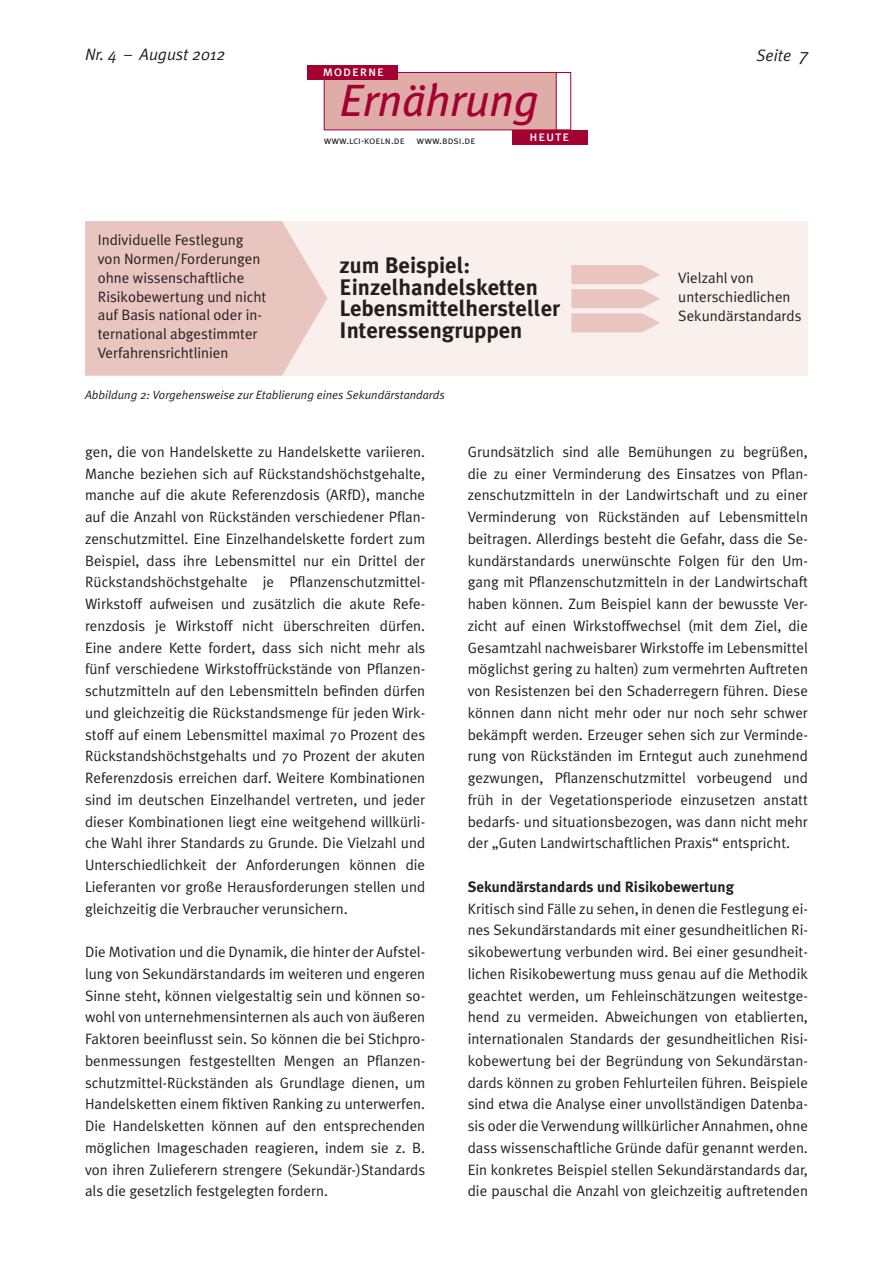
<style>
.page{position:relative;width:893px;height:1263px;background:#fff}
.page>*{position:absolute;margin:0;border:0;box-sizing:border-box;transform-origin:0 0}
.t1{font:italic 45.3px "Meta Plus";color:#a40133}
.t2{font:700 22.5px/21.8px "Meta Plus";color:#231f20}
.t3{font:italic 16.5px "Meta Plus Normal";color:#231f20}
.t4{font:15px/21.8px "Meta Plus Normal";color:#231f20;text-align:justify}
.t5{font:700 15px "Meta Plus";color:#231f20}
.t6{font:14.25px "Meta Plus Book Caps";letter-spacing:.055em;color:#fff}
.t7{font:italic 12px "Meta Plus Normal";color:#231f20}
.t8{font:10.5px "Meta Plus Normal Caps";color:#231f20}
.s1{font-size:18px}
</style>
<div class="page">
<div style="left:512px;top:130px;width:75px;height:15px;background:#a40133"></div>
<div style="left:324px;top:72px;width:241px;height:58px;background:#e0aca8;border:1px solid #a40133"></div>
<div style="left:556px;top:72px;width:15px;height:58px;background:#fff"></div>
<div style="left:308px;top:65px;width:90px;height:15px;background:#a40133"></div>
<div style="left:85px;top:221px;width:723px;height:155px;background:#f9efed"></div>
<svg style="left:85px;top:221px;width:242px;height:155px"></svg>
<svg style="left:571px;top:265px;width:89px;height:67px"></svg>
<p class="t3" style="left:85px;top:45px;width:142px">Nr. 4 – August 2012</p>
<p class="t4" style="left:98px;top:231px;width:170px;line-height:18.8px;text-align:left">Individuelle Festlegung von Normen/Forderungen ohne wissenschaftliche<br>Risikobewertung und nicht auf Basis national oder in&shy;ternational abgestimmter<br>Verfahrensrichtlinien</p>
<p class="t6" style="left:323px;top:63px;width:63px">moderne</p>
<h1 class="t1" style="left:339px;top:74px;width:201px">Ernährung</h1>
<p class="t8" style="left:324px;top:135px;width:153px">www.lci-koeln.de www.bdsi.de</p>
<p class="t6" style="left:530px;top:128px;width:41px">heute</p>
<h2 class="t2" style="left:340px;top:254px;width:222px">zum Beispiel:<br>Einzelhandelsketten<br>Lebensmittelhersteller<br>Interessengruppen</h2>
<p class="t7" style="left:85px;top:388px;width:361px">Abbildung 2: Vorgehensweise zur Etablierung eines Sekundärstandards</p>
<p class="t3" style="left:756px;top:46px;width:54px">Seite <span class="s1">7</span></p>
<p class="t4" style="left:678px;top:269px;width:125px;line-height:18.8px;text-align:left">Vielzahl von unterschiedlichen<br>Sekundärstandards</p>
<p class="t4" style="left:85px;top:440px;width:342px">gen, die von Handelskette zu Handelskette variieren.<br>Manche beziehen sich auf Rückstandshöchstgehalte, manche auf die akute Referenzdosis (ARfD), manche auf die Anzahl von Rückständen verschiedener Pflan&shy;zenschutzmittel. Eine Einzelhandelskette fordert zum Beispiel, dass ihre Lebensmittel nur ein Drittel der Rückstandshöchstgehalte je Pflanzenschutzmittel-Wirkstoff aufweisen und zusätzlich die akute Refe&shy;renzdosis je Wirkstoff nicht überschreiten dürfen.<br>Eine andere Kette fordert, dass sich nicht mehr als fünf verschiedene Wirkstoffrückstände von Pflanzen&shy;schutzmitteln auf den Lebensmitteln befinden dürfen und gleichzeitig die Rückstandsmenge für jeden Wirk&shy;stoff auf einem Lebensmittel maximal 70 Prozent des Rückstandshöchstgehalts und 70 Prozent der akuten Referenzdosis erreichen darf. Weitere Kombinationen sind im deutschen Einzelhandel vertreten, und jeder dieser Kombinationen liegt eine weitgehend willkürli&shy;che Wahl ihrer Standards zu Grunde. Die Vielzahl und Unterschiedlichkeit der Anforderungen können die Lieferanten vor große Herausforderungen stellen und gleichzeitig die Verbraucher verunsichern.</p>
<p class="t4" style="left:85px;top:941px;width:342px">Die Motivation und die Dynamik, die hinter der Aufstel&shy;lung von Sekundärstandards im weiteren und engeren Sinne steht, können vielgestaltig sein und können so&shy;wohl von unternehmensinternen als auch von äußeren Faktoren beeinflusst sein. So können die bei Stichpro&shy;benmessungen festgestellten Mengen an Pflanzen&shy;schutzmittel-Rückständen als Grundlage dienen, um Handelsketten einem fiktiven Ranking zu unterwerfen.<br>Die Handelsketten können auf den entsprechenden möglichen Imageschaden reagieren, indem sie z. B. von ihren Zulieferern strengere (Sekundär-)Standards als die gesetzlich festgelegten fordern.</p>
<p class="t4" style="left:468px;top:440px;width:342px">Grundsätzlich sind alle Bemühungen zu begrüßen, die zu einer Verminderung des Einsatzes von Pflan&shy;zenschutzmitteln in der Landwirtschaft und zu einer Verminderung von Rückständen auf Lebensmitteln beitragen. Allerdings besteht die Gefahr, dass die Se&shy;kundärstandards unerwünschte Folgen für den Um&shy;gang mit Pflanzenschutzmitteln in der Landwirtschaft haben können. Zum Beispiel kann der bewusste Ver&shy;zicht auf einen Wirkstoffwechsel (mit dem Ziel, die Gesamtzahl nachweisbarer Wirkstoffe im Lebensmittel möglichst gering zu halten) zum vermehrten Auftreten von Resistenzen bei den Schaderregern führen. Diese können dann nicht mehr oder nur noch sehr schwer bekämpft werden. Erzeuger sehen sich zur Verminde&shy;rung von Rückständen im Erntegut auch zunehmend gezwungen, Pflanzenschutzmittel vorbeugend und früh in der Vegetationsperiode einzusetzen anstatt bedarfs- und situationsbezogen, was dann nicht mehr der „Guten Landwirtschaftlichen Praxis“ entspricht.</p>
<p class="t5" style="left:468px;top:878px;width:268px">Sekundärstandards und Risikobewertung</p>
<p class="t4" style="left:468px;top:897px;width:342px">Kritisch sind Fälle zu sehen, in denen die Festlegung ei&shy;nes Sekundärstandards mit einer gesundheitlichen Ri&shy;sikobewertung verbunden wird. Bei einer gesundheit&shy;lichen Risikobewertung muss genau auf die Methodik geachtet werden, um Fehleinschätzungen weitestge&shy;hend zu vermeiden. Abweichungen von etablierten, internationalen Standards der gesundheitlichen Risi&shy;kobewertung bei der Begründung von Sekundärstan&shy;dards können zu groben Fehlurteilen führen. Beispiele sind etwa die Analyse einer unvollständigen Datenba&shy;sis oder die Verwendung willkürlicher Annahmen, ohne dass wissenschaftliche Gründe dafür genannt werden.<br>Ein konkretes Beispiel stellen Sekundärstandards dar, die pauschal die Anzahl von gleichzeitig auftretenden</p>
</div>
